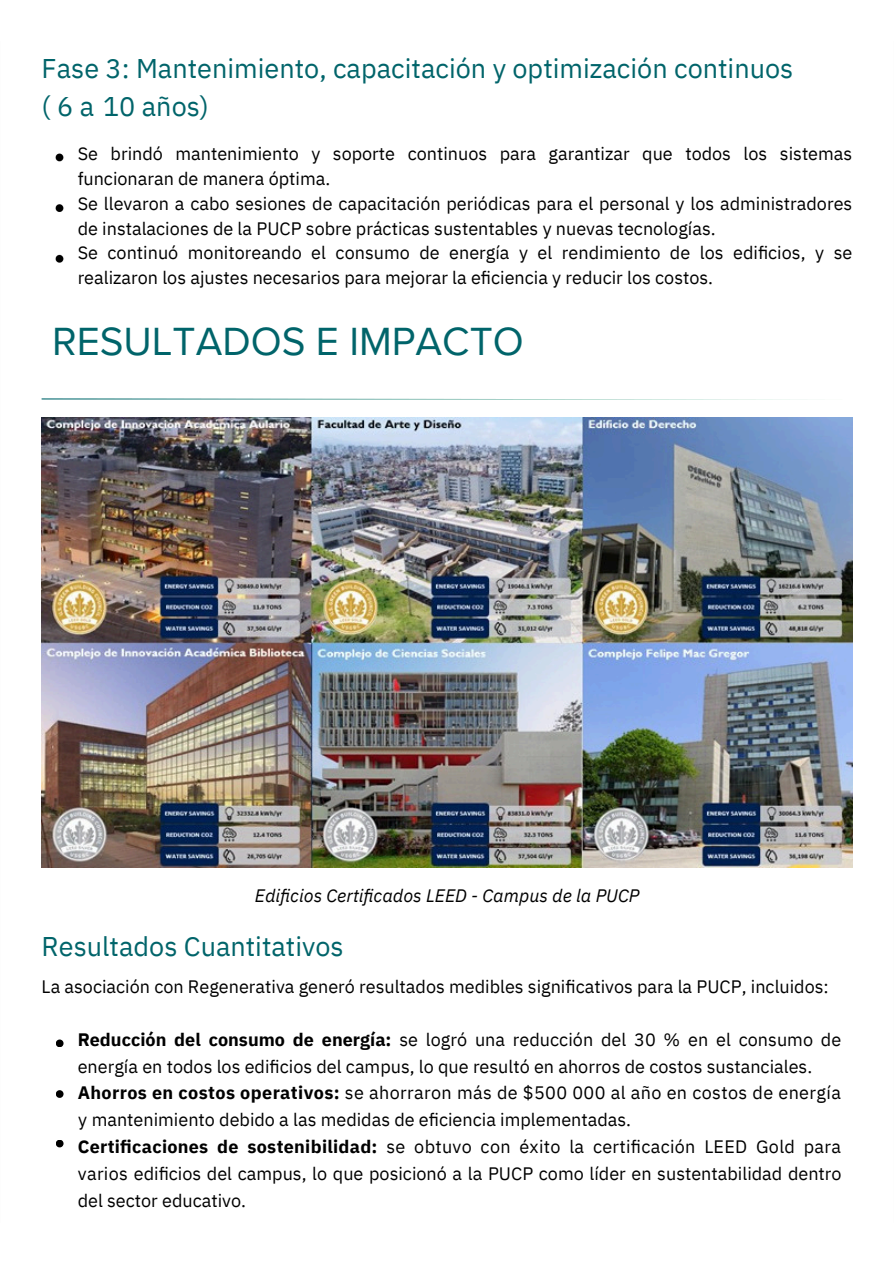
<style>
.page{position:relative;width:894px;height:1264px;background:#fff}
.page>*{position:absolute;margin:0;border:0;box-sizing:border-box;transform-origin:0 0}
.t1{font:40.5px "Proxima Nova";color:#00646a}
.t2{font:27px/38.2px "IBM Plex Sans";color:#00646a}
.t3{font:18px/26.7px "IBM Plex Sans";color:#000}
.t4{font:italic 18px "IBM Plex Sans";color:#000}
.s1{font-weight:700}
</style>
<div class="page">
<img style="left:42px;top:417px;width:810px;height:450px">
<svg style="left:56px;top:1039px;width:7px;height:8px"></svg>
<svg style="left:56px;top:1090px;width:7px;height:7px"></svg>
<svg style="left:56px;top:1140px;width:7px;height:7px"></svg>
<h2 class="t2" style="left:42px;top:48px;width:753px">Fase 3: Mantenimiento, capacitación y optimización continuos ( 6 a 10 años)</h2>
<p class="t3" style="left:78px;top:141px;width:776px;line-height:24.8px">Se brindó mantenimiento y soporte continuos para garantizar que todos los sistemas funcionaran de manera óptima.<br>Se llevaron a cabo sesiones de capacitación periódicas para el personal y los administradores de instalaciones de la PUCP sobre prácticas sustentables y nuevas tecnologías.<br>Se continuó monitoreando el consumo de energía y el rendimiento de los edificios, y se realizaron los ajustes necesarios para mejorar la eficiencia y reducir los costos.</p>
<p class="t1" style="left:52px;top:318px;width:473px">RESULTADOS E IMPACTO</p>
<p class="t4" style="left:255px;top:883px;width:386px">Edificios Certificados LEED - Campus de la PUCP</p>
<p class="t2" style="left:42px;top:926px;width:303px">Resultados Cuantitativos</p>
<h1 class="t3" style="left:42px;top:972px;width:788px">La asociación con Regenerativa generó resultados medibles significativos para la PUCP, incluidos:</h1>
<p class="t3" style="left:78px;top:1025px;width:765px"><span class="s1">Reducción del consumo de energía:</span> se logró una reducción del 30 % en el consumo de energía en todos los edificios del campus, lo que resultó en ahorros de costos sustanciales.<br><span class="s1">Ahorros en costos operativos:</span> se ahorraron más de $500 000 al año en costos de energía y mantenimiento debido a las medidas de eficiencia implementadas.<br><span class="s1">Certificaciones de sostenibilidad:</span> se obtuvo con éxito la certificación LEED Gold para varios edificios del campus, lo que posicionó a la PUCP como líder en sustentabilidad dentro del sector educativo.</p>
</div>
